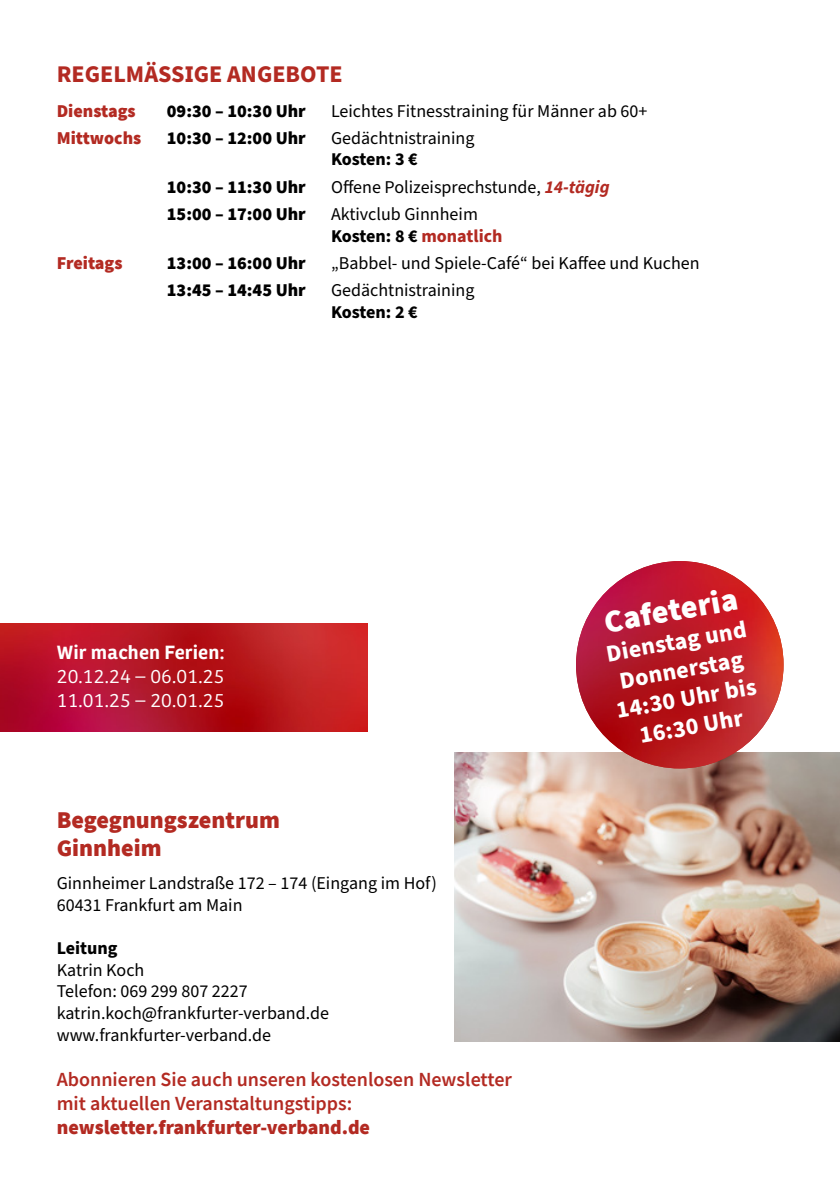
<style>
.page{position:relative;width:840px;height:1191px;background:#fff}
.page>*{position:absolute;margin:0;border:0;box-sizing:border-box;transform-origin:0 0}
.t1{font:900 32px "Source Sans Pro";color:#fff}
.t2{font:700 24px/28.8px "Source Sans Pro";color:#fff;text-align:center}
.t3{font:900 24px/28.8px "Source Sans Pro";color:#b32a22}
.t4{font:700 24px "Source Sans Pro";color:#b32a22}
.t5{font:600 20px/24px "Source Sans Pro";color:#b32a22}
.t6{font:300 20px/24px "Bree";letter-spacing:.01em;color:#fff}
.t7{font:900 20px "Source Sans Pro";color:#b32a22}
.t8{font:600 20px "Bree";letter-spacing:.01em;color:#fff}
.t9{font:18px/21.6px "Source Sans Pro";color:#000}
.t10{font:900 18px "Source Sans Pro";color:#000}
.t11{font:900 18px "Source Sans Pro";color:#b32a22}
.t12{font:700 18px "Source Sans Pro";letter-spacing:-.005em;color:#000}
.s1{font-weight:700;font-style:italic;color:#b32a22}
.s2{font-weight:700}
.s3{font-weight:700;color:#b32a22}
</style>
<div class="page">
<img style="left:454px;top:752px;width:385px;height:289px">
<img style="left:0;top:624px;width:367px;height:107px">
<img style="left:575px;top:561px;width:208px;height:207px">
<h2 class="t4" style="left:57px;top:57px;width:287px">REGELMÄSSIGE ANGEBOTE</h2>
<p class="t11" style="left:57px;top:98px;width:80px">Dienstags</p>
<p class="t10" style="left:167px;top:98px;width:140px">09:30 – 10:30 Uhr</p>
<p class="t9" style="left:331px;top:100px;width:318px">Leichtes Fitnesstraining für Männer ab 60+</p>
<p class="t11" style="left:57px;top:125px;width:86px">Mittwochs</p>
<p class="t10" style="left:167px;top:125px;width:140px">10:30 – 12:00 Uhr</p>
<p class="t9" style="left:331px;top:128px;width:145px">Gedächtnistraining</p>
<p class="t12" style="left:331px;top:147px;width:88px">Kosten: 3 €</p>
<p class="t10" style="left:167px;top:174px;width:140px">10:30 – 11:30 Uhr</p>
<p class="t9" style="left:331px;top:176px;width:280px">Offene Polizeisprechstunde, <span class="s1">14-tägig</span></p>
<p class="t10" style="left:167px;top:201px;width:140px">15:00 – 17:00 Uhr</p>
<p class="t9" style="left:331px;top:204px;width:173px">Aktivclub Ginnheim<br><span class="s2">Kosten: 8 €</span> <span class="s3">monatlich</span></p>
<p class="t11" style="left:57px;top:250px;width:67px">Freitags</p>
<p class="t10" style="left:167px;top:250px;width:140px">13:00 – 16:00 Uhr</p>
<p class="t9" style="left:331px;top:253px;width:370px">„Babbel- und Spiele-Café“ bei Kaffee und Kuchen</p>
<p class="t10" style="left:167px;top:278px;width:140px">13:45 – 14:45 Uhr</p>
<p class="t9" style="left:331px;top:280px;width:145px">Gedächtnistraining</p>
<p class="t12" style="left:331px;top:299px;width:88px">Kosten: 2 €</p>
<p class="t8" style="left:57px;top:641px;width:169px">Wir machen Ferien:</p>
<p class="t6" style="left:57px;top:665px;width:169px">20.12.24 – 06.01.25<br>11.01.25 – 20.01.25</p>
<h2 class="t3" style="left:57px;top:805px;width:225px">Begegnungszentrum<br>Ginnheim</h2>
<p class="t9" style="left:57px;top:873px;width:381px">Ginnheimer Landstraße 172 – 174 (Eingang im Hof)<br>60431 Frankfurt am Main</p>
<p class="t12" style="left:57px;top:936px;width:62px">Leitung</p>
<p class="t9" style="left:57px;top:959px;width:273px">Katrin Koch<br>Telefon: 069 299 807 2227 katrin.koch@frankfurter-verband.de www.frankfurter-verband.de</p>
<p class="t5" style="left:57px;top:1067px;width:456px">Abonnieren Sie auch unseren kostenlosen Newsletter mit aktuellen Veranstaltungstipps:</p>
<p class="t7" style="left:57px;top:1113px;width:315px">newsletter.frankfurter-verband.de</p>
<h1 class="t1" style="left:600px;top:600px;width:136px;rotate:-10deg">Cafeteria</h1>
<h2 class="t2" style="left:603px;top:640px;width:143px;rotate:-10deg">Dienstag und<br>Donnerstag<br>14:30 Uhr bis<br>16:30 Uhr</h2>
</div>
